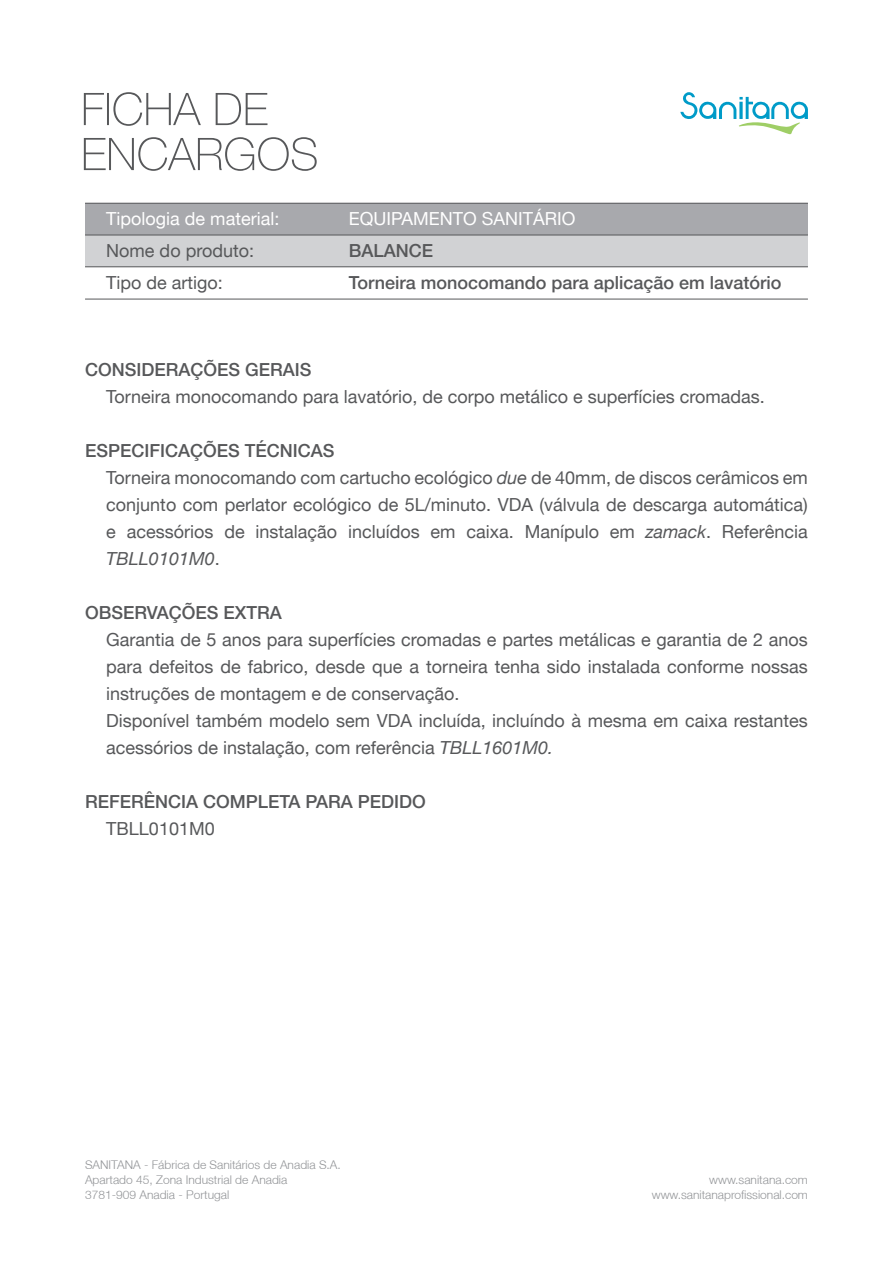
<style>
.page{position:relative;width:893px;height:1263px;background:#fff}
.page>*{position:absolute;margin:0;border:0;box-sizing:border-box;transform-origin:0 0}
.t1{font:18px/27px "Helvetica Neue LT";color:#57585a;text-align:justify}
.t2{font:500 18px "Helvetica Neue LT";color:#57585a}
.t3{font:18px "Helvetica Neue LT";color:#fff}
.t4{font:300 12px "Helvetica Neue LT";color:#939598}
.s1{font-style:italic}
</style>
<div class="page">
<div style="left:85px;top:203px;width:723px;height:32px;background:#a8a9ad"></div>
<div style="left:85px;top:235px;width:723px;height:32px;background:#d1d2d4"></div>
<svg style="left:680px;top:92px;width:128px;height:43px"></svg>
<hr style="left:85px;top:266px;width:723px;height:1px;background:#57585a">
<hr style="left:85px;top:235px;width:723px;height:1px;background:#57585a">
<hr style="left:85px;top:299px;width:723px;height:1px;background:#57585a">
<hr style="left:85px;top:203px;width:723px;height:1px;background:#57585a">
<svg style="left:84px;top:137px;width:233px;height:34px"></svg>
<svg style="left:84px;top:92px;width:183px;height:34px"></svg>
<p class="t3" style="left:106px;top:208px;width:175px">Tipologia de material:</p>
<p class="t3" style="left:349px;top:208px;width:228px">EQUIPAMENTO SANITÁRIO</p>
<p class="t1" style="left:106px;top:237px;width:149px">Nome do produto:</p>
<p class="t1" style="left:106px;top:269px;width:118px">Tipo de artigo:</p>
<p class="t2" style="left:349px;top:240px;width:86px">BALANCE</p>
<p class="t2" style="left:349px;top:272px;width:434px">Torneira monocomando para aplicação em lavatório</p>
<p class="t2" style="left:85px;top:358px;width:228px">CONSIDERAÇÕES GERAIS</p>
<p class="t1" style="left:106px;top:382px;width:660px">Torneira monocomando para lavatório, de corpo metálico e superfícies cromadas.</p>
<p class="t2" style="left:85px;top:439px;width:251px">ESPECIFICAÇÕES TÉCNICAS</p>
<p class="t1" style="left:106px;top:463px;width:703px">Torneira monocomando com cartucho ecológico <span class="s1">due</span> de 40mm, de discos cerâmicos em conjunto com perlator ecológico de 5L/minuto. VDA (válvula de descarga automática) e acessórios de instalação incluídos em caixa. Manípulo em <span class="s1">zamack</span>. Referência <span class="s1">TBLL0101M0</span>.</p>
<p class="t2" style="left:85px;top:601px;width:198px">OBSERVAÇÕES EXTRA</p>
<p class="t1" style="left:106px;top:625px;width:703px">Garantia de 5 anos para superfícies cromadas e partes metálicas e garantia de 2 anos para defeitos de fabrico, desde que a torneira tenha sido instalada conforme nossas instruções de montagem e de conservação.</p>
<p class="t1" style="left:106px;top:706px;width:703px">Disponível também modelo sem VDA incluída, incluíndo à mesma em caixa restantes acessórios de instalação, com referência <span class="s1">TBLL1601M0.</span></p>
<p class="t2" style="left:85px;top:790px;width:342px">REFERÊNCIA COMPLETA PARA PEDIDO</p>
<p class="t1" style="left:106px;top:814px;width:110px">TBLL0101M0</p>
<p class="t4" style="left:85px;top:1157px;width:257px">SANITANA - Fábrica de Sanitários de Anadia S.A.</p>
<p class="t4" style="left:85px;top:1172px;width:204px">Apartado 45, Zona Industrial de Anadia</p>
<p class="t4" style="left:85px;top:1187px;width:146px">3781-909 Anadia - Portugal</p>
<p class="t4" style="left:709px;top:1172px;width:100px">www.sanitana.com</p>
<p class="t4" style="left:652px;top:1187px;width:158px">www.sanitanaprofissional.com</p>
</div>
